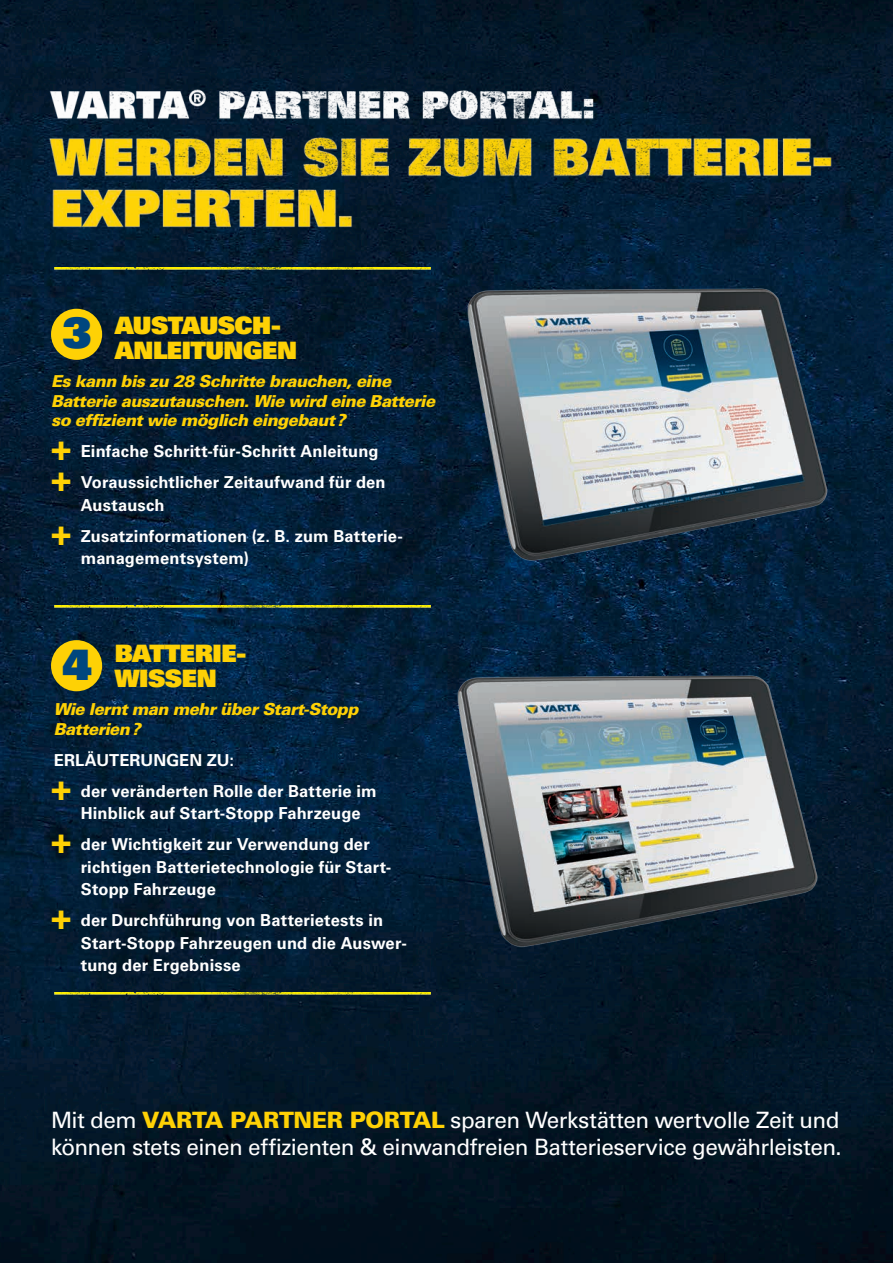
<style>
.page{position:relative;width:893px;height:1263px;background:#fff}
.page>*{position:absolute;margin:0;border:0;box-sizing:border-box;transform-origin:0 0}
.t1{font:24px/25.5px "Univers LT Std X Black";letter-spacing:-.02em;color:#fed105}
.t2{font:22.5px/27px "Univers LT Std";letter-spacing:-.025em;color:#fff}
.t3{font:700 16.5px/31px "Univers LT Std";letter-spacing:.01em;color:#fff}
.t4{font:italic 900 16.5px/19.5px "Univers LT Std";letter-spacing:-.035em;color:#fed105}
.s1{font-size:42px;color:#00467e}
.s2{font-size:34.5px;color:#fed105}
.s3{font-weight:900;color:#fed105}
</style>
<div class="page">
<img style="left:0;top:0;width:893px;height:1263px">
<img style="left:438px;top:273px;width:416px;height:291px">
<img style="left:428px;top:659px;width:414px;height:292px">
<div style="left:51px;top:640px;width:51px;height:51px;background:#fed105;border-radius:50%"></div>
<img style="left:51px;top:605px;width:408px;height:34px">
<img style="left:51px;top:268px;width:408px;height:34px">
<img style="left:51px;top:992px;width:408px;height:37px">
<div style="left:51px;top:309px;width:51px;height:51px;background:#fed105;border-radius:50%"></div>
<img style="left:26px;top:15px;width:824px;height:230px">
<h1 class="t1" style="left:115px;top:312px;width:184px;text-indent:-52px"><span class="s1">3</span> AUSTAUSCH-<br>ANLEITUNGEN</h1>
<p class="t4" style="left:51px;top:372px;width:386px">Es kann bis zu 28 Schritte brauchen, eine<br>Batterie auszutauschen. Wie wird eine Batterie so effizient wie möglich eingebaut?</p>
<p class="t3" style="left:51px;top:436px;width:336px"><span class="s2">+</span> Einfache Schritt-für-Schritt Anleitung <span class="s2">+</span> Voraussichtlicher Zeitaufwand für den</p>
<p class="t3" style="left:51px;top:490px;width:354px;text-indent:30px">Austausch<br><span class="s2">+</span> Zusatzinformationen (z. B. zum Batterie-</p>
<p class="t3" style="left:81px;top:543px;width:170px">managementsystem)</p>
<h1 class="t1" style="left:115px;top:640px;width:133px;text-indent:-52px"><span class="s1">4</span> BATTERIE-<br>WISSEN</h1>
<p class="t4" style="left:54px;top:700px;width:306px">Wie lernt man mehr über Start-Stopp<br>Batterien?</p>
<p class="t3" style="left:51px;top:745px;width:327px">ERLÄUTERUNGEN ZU:<br><span class="s2">+</span> der veränderten Rolle der Batterie im</p>
<p class="t3" style="left:51px;top:798px;width:320px;text-indent:30px">Hinblick auf Start-Stopp Fahrzeuge <span class="s2">+</span> der Wichtigkeit zur Verwendung der</p>
<p class="t3" style="left:81px;top:856px;width:312px;line-height:22.5px">richtigen Batterietechnologie für Start-<br>Stopp Fahrzeuge</p>
<p class="t3" style="left:81px;top:909px;width:328px;line-height:22.5px;text-indent:-30px"><span class="s2">+</span> der Durchführung von Batterietests in<br>Start-Stopp Fahrzeugen und die Auswer&shy;tung der Ergebnisse</p>
<h2 class="t2" style="left:51px;top:1107px;width:792px">Mit dem <span class="s3">VARTA PARTNER PORTAL</span> sparen Werkstätten wertvolle Zeit und können stets einen effizienten &amp; einwandfreien Batterieservice gewährleisten.</h2>
</div>
